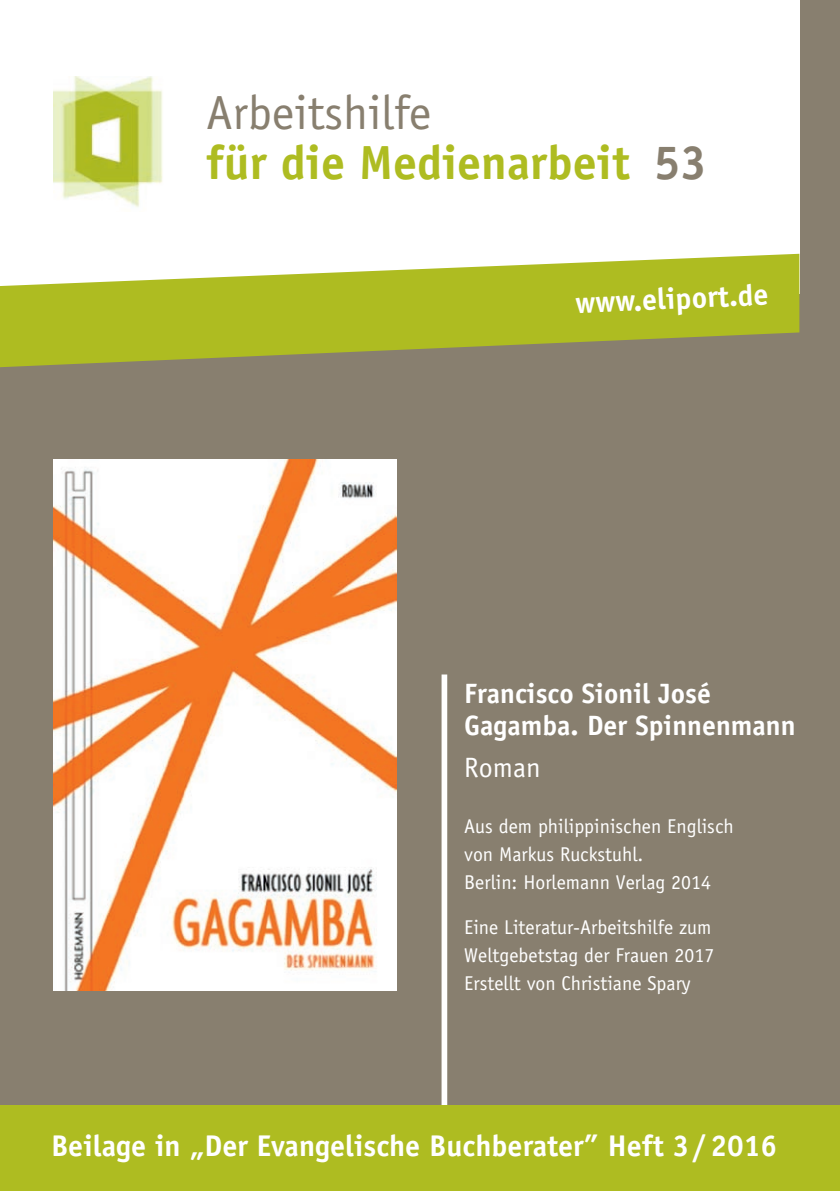
<style>
.page{position:relative;width:840px;height:1191px;background:#fff}
.page>*{position:absolute;margin:0;border:0;box-sizing:border-box;transform-origin:0 0}
.t1{font:700 48px/50px "Officina Sans Std";color:#aebc21}
.t2{font:700 30px "Officina Sans Std";color:#fff}
.t3{font:700 28px/32px "Officina Sans Std";color:#fff}
.t4{font:28px "Officina Sans Std";color:#fff}
.t5{font:20px/28px "Officina Sans Std";color:#fff}
.s1{font-weight:400;color:#887f6f}
.s2{color:#887f6f}
</style>
<div class="page">
<div style="left:0;top:0;width:839px;height:1114px;background:#887f6f"></div>
<div style="left:0;top:0;width:799px;height:293px;background:#fff"></div>
<img style="left:54px;top:77px;width:109px;height:130px">
<div style="left:441px;top:674px;width:6px;height:435px;background:#fff"></div>
<div style="left:0;top:1106px;width:839px;height:85px;background:#aebc21"></div>
<svg style="left:0;top:254px;width:799px;height:113px;fill:#aebc21"></svg>
<img style="left:54px;top:460px;width:342px;height:530px">
<h1 class="t1" style="left:206px;top:87px;width:502px"><span class="s1">Arbeitshilfe<br></span>für die Medienarbeit <span class="s2">53</span></h1>
<h2 class="t2" style="left:574px;top:285px;width:194px;rotate:-3deg">www.eliport.de</h2>
<h3 class="t3" style="left:464px;top:677px;width:333px">Francisco Sionil José<br>Gagamba. Der Spinnenmann</h3>
<h3 class="t4" style="left:464px;top:751px;width:78px">Roman</h3>
<p class="t5" style="left:464px;top:812px;width:271px">Aus dem philippinischen Englisch von Markus Ruckstuhl.<br>Berlin: Horlemann Verlag 2014</p>
<p class="t5" style="left:464px;top:913px;width:251px">Eine Literatur-Arbeitshilfe zum<br>Weltgebetstag der Frauen 2017<br>Erstellt von Christiane Spary</p>
<h2 class="t2" style="left:51px;top:1127px;width:727px">Beilage in „Der Evangelische Buchberater” Heft 3/2016</h2>
</div>
